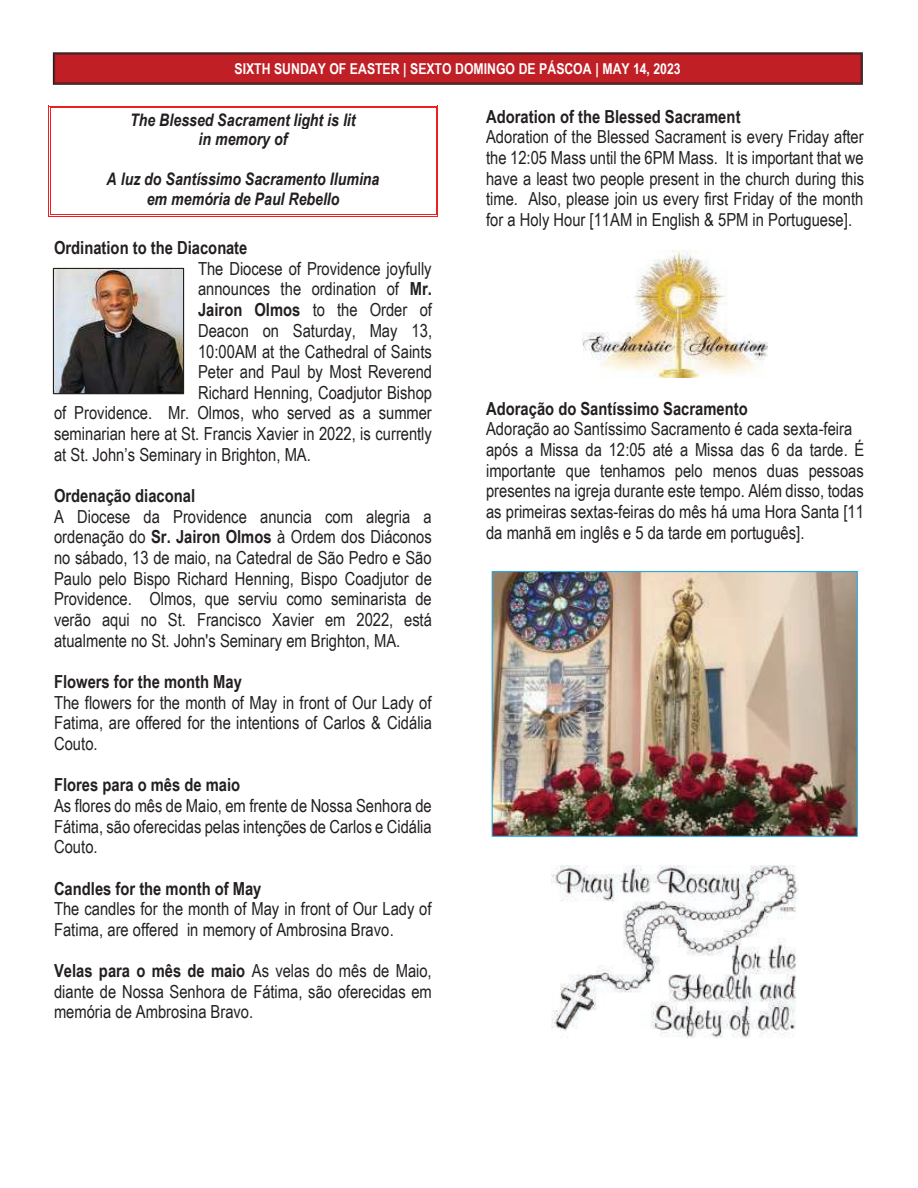
<style>
.page{position:relative;width:918px;height:1188px;background:#fff}
.page>*{position:absolute;margin:0;border:0;box-sizing:border-box;transform-origin:0 0}
.t1{font:18px/20.7px "Arial Narrow";color:#231f20;text-align:justify}
.t2{font:700 18px "Arial Narrow";color:#231f20}
.t3{font:italic 700 17.25px/19.8px "Arial Narrow";color:#231f20;text-align:center}
.t4{font:700 15px "Arial Narrow";color:#fff}
.s1{font-weight:700}
</style>
<div class="page">
<svg style="left:53px;top:52px;width:810px;height:33px;background:#ae2327"></svg>
<hr style="left:50px;top:106px;width:386px;height:1px;background:#ee1f23">
<hr style="left:50px;top:107px;width:386px;height:1px;background:#ee1f23">
<hr style="left:50px;top:216px;width:386px;height:1px;background:#ee1f23">
<hr style="left:50px;top:214px;width:386px;height:1px;background:#ee1f23">
<svg style="left:48px;top:106px;width:3px;height:111px"></svg>
<svg style="left:436px;top:106px;width:2px;height:111px"></svg>
<img style="left:582px;top:250px;width:186px;height:127px">
<img style="left:494px;top:573px;width:362px;height:262px">
<div style="left:492px;top:571px;width:366px;height:266px;border:1px solid #27ade3"></div>
<img style="left:551px;top:865px;width:247px;height:173px">
<img style="left:55px;top:270px;width:127px;height:122px">
<div style="left:53px;top:268px;width:131px;height:126px;border:1px solid #231f20"></div>
<p class="t4" style="left:235px;top:60px;width:448px">SIXTH SUNDAY OF EASTER | SEXTO DOMINGO DE PÁSCOA | MAY 14, 2023</p>
<p class="t3" style="left:130px;top:110px;width:227px">The Blessed Sacrament light is lit in memory of</p>
<p class="t3" style="left:107px;top:169px;width:274px">A luz do Santíssimo Sacramento Ilumina em memória de Paul Rebello</p>
<p class="t2" style="left:54px;top:237px;width:195px">Ordination to the Diaconate</p>
<p class="t1" style="left:198px;top:258px;width:235px">The Diocese of Providence joyfully</p>
<p class="t1" style="left:198px;top:279px;width:235px">announces the ordination of <span class="s1">Mr.</span></p>
<p class="t1" style="left:198px;top:299px;width:236px"><span class="s1">Jairon Olmos</span> to the Order of</p>
<p class="t1" style="left:198px;top:320px;width:236px">Deacon on Saturday, May 13,</p>
<p class="t1" style="left:198px;top:341px;width:235px">10:00AM at the Cathedral of Saints</p>
<p class="t1" style="left:198px;top:361px;width:236px">Peter and Paul by Most Reverend</p>
<p class="t1" style="left:198px;top:382px;width:236px">Richard Henning, Coadjutor Bishop</p>
<p class="t1" style="left:54px;top:403px;width:379px">of Providence. Mr. Olmos, who served as a summer</p>
<p class="t1" style="left:54px;top:423px;width:380px">seminarian here at St. Francis Xavier in 2022, is currently</p>
<p class="t1" style="left:54px;top:444px;width:258px">at St. John’s Seminary in Brighton, MA.</p>
<p class="t2" style="left:54px;top:485px;width:143px">Ordenação diaconal</p>
<p class="t1" style="left:54px;top:506px;width:380px">A Diocese da Providence anuncia com alegria a ordenação do <span class="s1">Sr. Jairon Olmos</span> à Ordem dos Diáconos no sábado, 13 de maio, na Catedral de São Pedro e São Paulo pelo Bispo Richard Henning, Bispo Coadjutor de Providence. Olmos, que serviu como seminarista de verão aqui no St. Francisco Xavier em 2022, está atualmente no St. John's Seminary em Brighton, MA.</p>
<p class="t2" style="left:54px;top:671px;width:189px">Flowers for the month May</p>
<p class="t1" style="left:54px;top:692px;width:379px">The flowers for the month of May in front of Our Lady of Fatima, are offered for the intentions of Carlos &amp; Cidália Couto.</p>
<p class="t2" style="left:54px;top:774px;width:188px">Flores para o mês de maio</p>
<p class="t1" style="left:54px;top:795px;width:379px">As flores do mês de Maio, em frente de Nossa Senhora de Fátima, são oferecidas pelas intenções de Carlos e Cidália Couto.</p>
<p class="t2" style="left:54px;top:878px;width:209px">Candles for the month of May</p>
<p class="t1" style="left:54px;top:898px;width:379px">The candles for the month of May in front of Our Lady of<br>Fatima, are offered in memory of Ambrosina Bravo.</p>
<p class="t1" style="left:54px;top:960px;width:379px"><span class="s1">Velas para o mês de maio</span> As velas do mês de Maio, diante de Nossa Senhora de Fátima, são oferecidas em memória de Ambrosina Bravo.</p>
<p class="t2" style="left:486px;top:106px;width:256px">Adoration of the Blessed Sacrament</p>
<p class="t1" style="left:486px;top:126px;width:380px">Adoration of the Blessed Sacrament is every Friday after the 12:05 Mass until the 6PM Mass. It is important that we have a least two people present in the church during this time. Also, please join us every first Friday of the month for a Holy Hour [11AM in English &amp; 5PM in Portuguese].</p>
<p class="t2" style="left:486px;top:398px;width:263px">Adoração do Santíssimo Sacramento</p>
<p class="t1" style="left:486px;top:418px;width:380px;text-align:left">Adoração ao Santíssimo Sacramento é cada sexta-feira após a Missa da 12:05 até a Missa das 6 da tarde. É importante que tenhamos pelo menos duas pessoas presentes na igreja durante este tempo. Além disso, todas as primeiras sextas-feiras do mês há uma Hora Santa [11 da manhã em inglês e 5 da tarde em português].</p>
</div>
